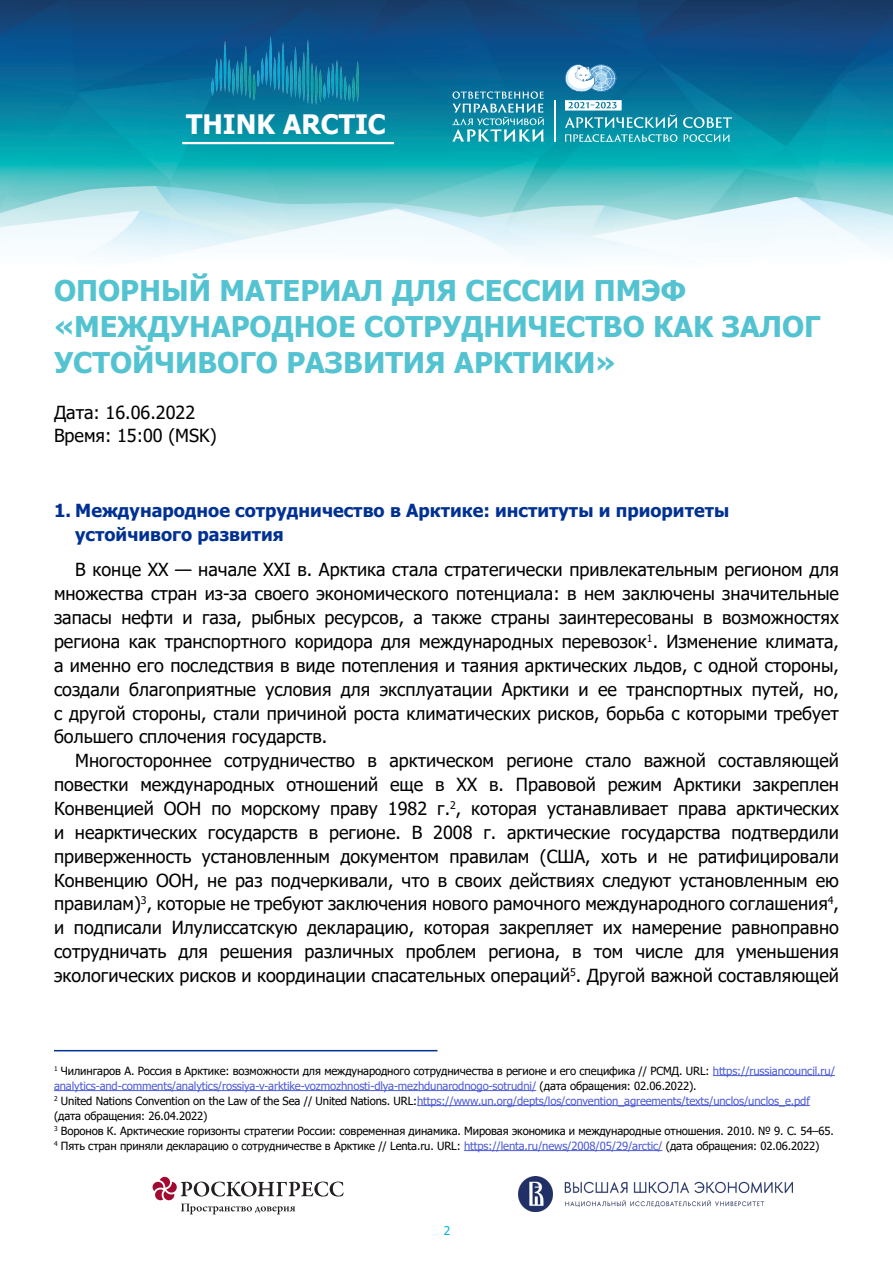
<style>
.page{position:relative;width:893px;height:1263px;background:#fff}
.page>*{position:absolute;margin:0;border:0;box-sizing:border-box;transform-origin:0 0}
.t1{font:700 28.5px/36px "Tahoma";color:#54c3d1}
.t2{font:700 26.7px "Tahoma";color:#fff}
.Основной_текст{font:18px/23.9px "Tahoma";color:#000;text-align:justify}
.t3{font:700 18px/24px "Tahoma";color:#003192}
.t4{font:12px "Tahoma";color:#00b5da}
.сноски{font:11.25px/15px "Tahoma";letter-spacing:-.01em;color:#000}
.s1{color:#4f5cd6}
</style>
<div class="page">
<img style="left:0;top:0;width:893px;height:258px">
<img style="left:203px;top:33px;width:166px;height:79px">
<hr style="left:182px;top:142px;width:212px;height:2px;background:#fff">
<svg style="left:452px;top:91px;width:92px;height:51px;background:#41a1b7"></svg>
<hr style="left:554px;top:100px;width:1px;height:42px;background:#fff">
<svg style="left:683px;top:117px;width:49px;height:11px"></svg>
<svg style="left:565px;top:134px;width:112px;height:8px"></svg>
<svg style="left:684px;top:134px;width:46px;height:8px"></svg>
<svg style="left:565px;top:100px;width:112px;height:28px;background:#4ba4ba"></svg>
<svg style="left:564px;top:64px;width:52px;height:29px"></svg>
<svg style="left:153px;top:1177px;width:191px;height:37px"></svg>
<img style="left:519px;top:1176px;width:274px;height:35px">
<hr style="left:713px;top:1075px;width:122px;height:1px;background:#4f5cd6">
<hr style="left:54px;top:1090px;width:482px;height:1px;background:#4f5cd6">
<hr style="left:417px;top:1105px;width:393px;height:1px;background:#4f5cd6">
<hr style="left:464px;top:1150px;width:198px;height:1px;background:#4f5cd6">
<hr style="left:54px;top:1050px;width:383px;height:1px;background:#003192">
<h2 class="t2" style="left:186px;top:105px;width:201px">THINK ARCTIC</h2>
<p class="t1" style="left:54px;top:273px;width:768px">ОПОРНЫЙ МАТЕРИАЛ ДЛЯ СЕССИИ ПМЭФ «МЕЖДУНАРОДНОЕ СОТРУДНИЧЕСТВО КАК ЗАЛОГ<br>УСТОЙЧИВОГО РАЗВИТИЯ АРКТИКИ»</p>
<p class="Основной_текст" style="left:54px;top:402px;width:164px;line-height:22.5px">Дата: 16.06.2022<br>Время: 15:00 (MSK)</p>
<p class="t3" style="left:75px;top:499px;width:656px;text-indent:-21px">1. Международное сотрудничество в Арктике: институты и приоритеты устойчивого развития</p>
<p class="Основной_текст" style="left:54px;top:559px;width:786px;text-indent:21px">В конце XX — начале XXI в. Арктика стала стратегически привлекательным регионом для множества стран из-за своего экономического потенциала: в нем заключены значительные запасы нефти и газа, рыбных ресурсов, а также страны заинтересованы в возможностях региона как транспортного коридора для международных перевозок<sup>1</sup>. Изменение климата, а именно его последствия в виде потепления и таяния арктических льдов, с одной стороны, создали благоприятные условия для эксплуатации Арктики и ее транспортных путей, но, с другой стороны, стали причиной роста климатических рисков, борьба с которыми требует большего сплочения государств.</p>
<p class="Основной_текст" style="left:54px;top:750px;width:786px;text-indent:21px">Многостороннее сотрудничество в арктическом регионе стало важной составляющей повестки международных отношений еще в XX в. Правовой режим Арктики закреплен Конвенцией ООН по морскому праву 1982 г.<sup>2</sup>, которая устанавливает права арктических и неарктических государств в регионе. В 2008 г. арктические государства подтвердили приверженность установленным документом правилам (США, хоть и не ратифицировали Конвенцию ООН, не раз подчеркивали, что в своих действиях следуют установленным ею правилам)<sup>3</sup>, которые не требуют заключения нового рамочного международного соглашения<sup>4</sup>, и подписали Илулиссатскую декларацию, которая закрепляет их намерение равноправно сотрудничать для решения различных проблем региона, в том числе для уменьшения экологических рисков и координации спасательных операций<sup>5</sup>. Другой важной составляющей</p>
<p class="сноски" style="left:54px;top:1064px;width:782px"><sup>1</sup> Чилингаров А. Россия в Арктике: возможности для международного сотрудничества в регионе и его специфика // РСМД. URL: <span class="s1">https://russiancouncil.ru/ analytics-and-comments/analytics/rossiya-v-arktike-vozmozhnosti-dlya-mezhdunarodnogo-sotrudni/</span> (дата обращения: 02.06.2022).</p>
<p class="сноски" style="left:54px;top:1094px;width:757px"><sup>2</sup> United Nations Convention on the Law of the Sea // United Nations. URL:<span class="s1">https://www.un.org/depts/los/convention_agreements/texts/unclos/unclos_e.pdf </span>(дата обращения: 26.04.2022)</p>
<p class="сноски" style="left:54px;top:1124px;width:781px"><sup>3</sup> Воронов К. Арктические горизонты стратегии России: современная динамика. Мировая экономика и международные отношения. 2010. № 9. С. 54–65.</p>
<p class="сноски" style="left:54px;top:1139px;width:767px"><sup>4</sup> Пять стран приняли декларацию о сотрудничестве в Арктике // Lenta.ru. URL: <span class="s1">https://lenta.ru/news/2008/05/29/arctic/</span> (дата обращения: 02.06.2022)</p>
<p class="t4" style="left:444px;top:1222px;width:8px">2</p>
</div>
